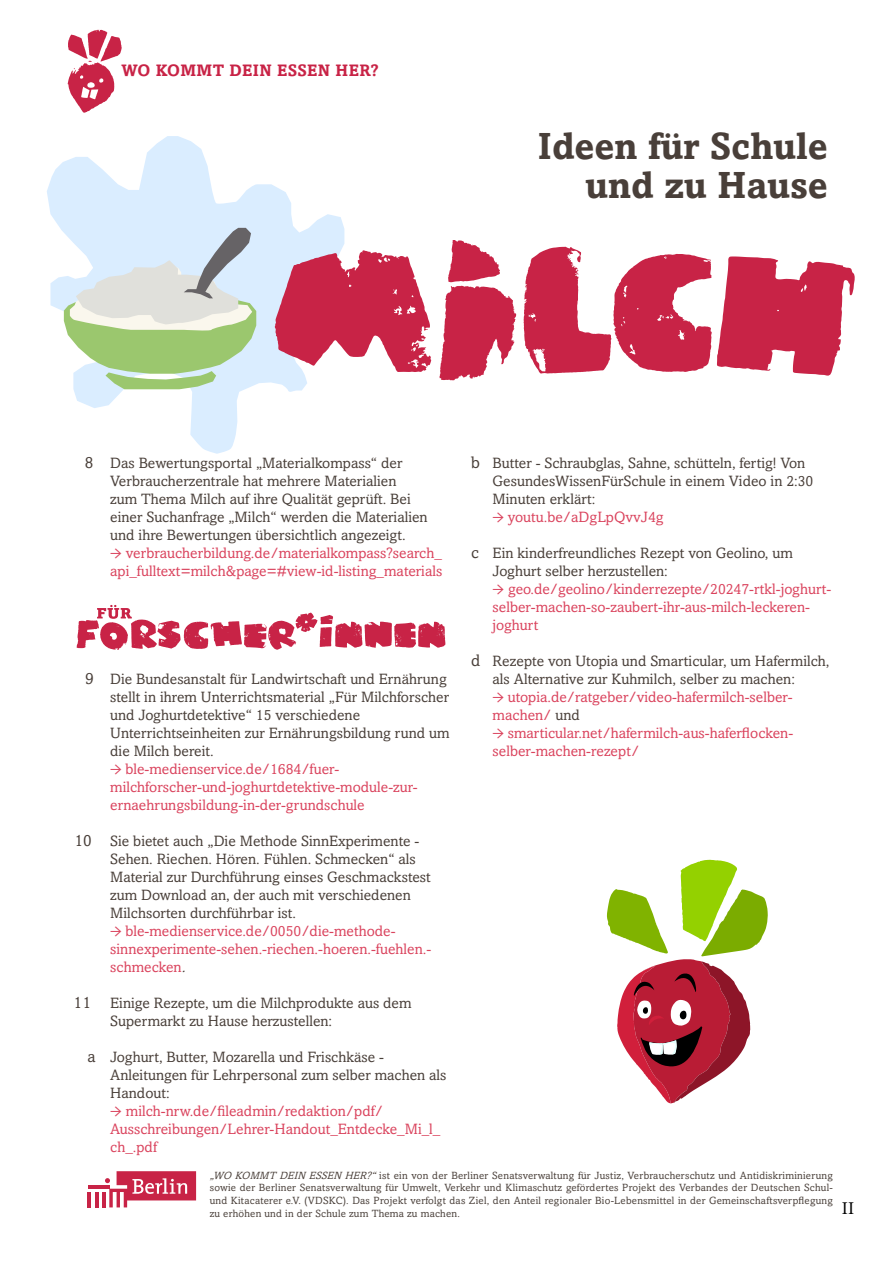
<style>
.page{position:relative;width:893px;height:1263px;background:#fff}
.page>*{position:absolute;margin:0;border:0;box-sizing:border-box;transform-origin:0 0}
.t1{font:700 37.5px/39px "Amasis MT Pro";color:#493f39;text-align:right}
.t2{font:18px "Minion Pro";color:#000}
.t3{font:700 16.5px "Amasis MT Pro";letter-spacing:.02em;color:#c82346}
.t4{font:16.5px "Amasis MT Pro";color:#493f39}
.t5{font:15px/18px "Amasis MT Pro";color:#493f39}
.t6{font:15px/18px "Amasis MT Pro";color:#da435d}
.t7{font:10.5px/12.6px "Amasis MT Pro";letter-spacing:.02em;color:#493f39;text-align:justify}
.s1{font-family:"Minion Pro";font-size:18px}
.s2{font-style:italic;color:#493f39}
.s3{color:#493f39}
.s4{font-style:italic}
</style>
<div class="page">
<svg style="left:47px;top:136px;width:297px;height:318px"></svg>
<svg style="left:439px;top:240px;width:77px;height:140px"></svg>
<svg style="left:524px;top:247px;width:331px;height:129px"></svg>
<svg style="left:275px;top:250px;width:156px;height:122px"></svg>
<svg style="left:64px;top:228px;width:192px;height:161px;background:#c9dcc9"></svg>
<svg style="left:68px;top:30px;width:54px;height:83px"></svg>
<hr style="left:88px;top:1192px;width:3px;height:15px;background:#c82346">
<hr style="left:95px;top:1192px;width:3px;height:15px;background:#c82346">
<hr style="left:102px;top:1192px;width:4px;height:15px;background:#c82346">
<hr style="left:88px;top:1185px;width:21px;height:4px;background:#c82346">
<svg style="left:105px;top:1171px;width:91px;height:36px"></svg>
<svg style="left:76px;top:605px;width:369px;height:45px"></svg>
<svg style="left:607px;top:860px;width:161px;height:243px"></svg>
<p class="t3" style="left:122px;top:60px;width:259px">WO KOMMT DEIN ESSEN HER?</p>
<h1 class="t1" style="left:538px;top:127px;width:291px">Ideen für Schule und zu Hause</h1>
<p class="t4" style="left:85px;top:453px;width:10px">8</p>
<p class="t4" style="left:85px;top:669px;width:10px">9</p>
<p class="t4" style="left:74px;top:831px;width:19px">10</p>
<p class="t4" style="left:74px;top:993px;width:19px">11</p>
<p class="t4" style="left:87px;top:1047px;width:10px">a</p>
<p class="t5" style="left:110px;top:454px;width:319px">Das Bewertungsportal „Materialkompass“ der Verbraucherzentrale hat mehrere Materialien<br>zum Thema Milch auf ihre Qualität geprüft. Bei einer Suchanfrage „Milch“ werden die Materialien und ihre Bewertungen übersichtlich angezeigt.</p>
<p class="t6" style="left:110px;top:544px;width:334px"><span class="s1">→</span> verbraucherbildung.de/materialkompass?search_ api_fulltext=milch&amp;page=#view-id-listing_materials</p>
<p class="t5" style="left:110px;top:670px;width:341px">Die Bundesanstalt für Landwirtschaft und Ernährung stellt in ihrem Unterrichtsmaterial „Für Milchforscher und Joghurtdetektive“ 15 verschiedene Unterrichtseinheiten zur Ernährungsbildung rund um die Milch bereit.</p>
<p class="t6" style="left:110px;top:760px;width:309px"><span class="s1">→</span> ble-medienservice.de/1684/fuer&shy;milchforscher-und-joghurtdetektive-module-zur&shy;ernaehrungsbildung-in-der-grundschule</p>
<p class="t5" style="left:110px;top:832px;width:322px">Sie bietet auch „Die Methode SinnExperimente - Sehen. Riechen. Hören. Fühlen. Schmecken“ als Material zur Durchführung einses Geschmackstest zum Download an, der auch mit verschiedenen Milchsorten durchführbar ist.</p>
<p class="t6" style="left:110px;top:922px;width:323px"><span class="s1">→</span> ble-medienservice.de/0050/die-methode&shy;sinnexperimente-sehen.-riechen.-hoeren.-fuehlen.- schmecken<span class="s2">.</span></p>
<p class="t5" style="left:110px;top:994px;width:303px">Einige Rezepte, um die Milchprodukte aus dem<br>Supermarkt zu Hause herzustellen:</p>
<p class="t5" style="left:110px;top:1048px;width:338px">Joghurt, Butter, Mozarella und Frischkäse -<br>Anleitungen für Lehrpersonal zum selber machen als<br>Handout:</p>
<p class="t6" style="left:110px;top:1102px;width:332px"><span class="s1">→</span> milch-nrw.de/fileadmin/redaktion/pdf/<br>Ausschreibungen/Lehrer-Handout_Entdecke_Mi_l_ ch_.pdf</p>
<p class="t4" style="left:471px;top:453px;width:10px">b</p>
<p class="t4" style="left:471px;top:543px;width:9px">c</p>
<p class="t4" style="left:471px;top:651px;width:11px">d</p>
<p class="t5" style="left:493px;top:454px;width:322px">Butter - Schraubglas, Sahne, schütteln, fertig! Von<br>GesundesWissenFürSchule in einem Video in 2:30<br>Minuten erklärt:</p>
<p class="t6" style="left:493px;top:508px;width:173px"><span class="s1">→</span> youtu.be/aDgLpQvvJ4g</p>
<p class="t5" style="left:493px;top:544px;width:302px">Ein kinderfreundliches Rezept von Geolino, um<br>Joghurt selber herzustellen:</p>
<p class="t6" style="left:493px;top:580px;width:340px"><span class="s1">→</span> geo.de/geolino/kinderrezepte/20247-rtkl-joghurt&shy;selber-machen-so-zaubert-ihr-aus-milch-leckeren&shy;joghurt</p>
<p class="t5" style="left:493px;top:652px;width:338px">Rezepte von Utopia und Smarticular, um Hafermilch, als Alternative zur Kuhmilch, selber zu machen:</p>
<p class="t6" style="left:493px;top:688px;width:301px"><span class="s1">→</span> utopia.de/ratgeber/video-hafermilch-selber&shy;machen/ <span class="s3">und</span></p>
<p class="t6" style="left:493px;top:724px;width:302px"><span class="s1">→</span> smarticular.net/hafermilch-aus-haferflocken&shy;selber-machen-rezept/</p>
<p class="t7" style="left:210px;top:1169px;width:625px"><span class="s4">„WO KOMMT DEIN ESSEN HER?“</span>ist ein von der Berliner Senatsverwaltung für Justiz, Verbraucherschutz und Antidiskriminierung sowie der Berliner Senatsverwaltung für Umwelt, Verkehr und Klimaschutz gefördertes Projekt des Verbandes der Deutschen Schul&shy;und Kitacaterer e.V. (VDSKC). Das Projekt verfolgt das Ziel, den Anteil regionaler Bio-Lebensmittel in der Gemeinschaftsverpflegung zu erhöhen und in der Schule zum Thema zu machen.</p>
<p class="t2" style="left:842px;top:1196px;width:14px">II</p>
</div>
